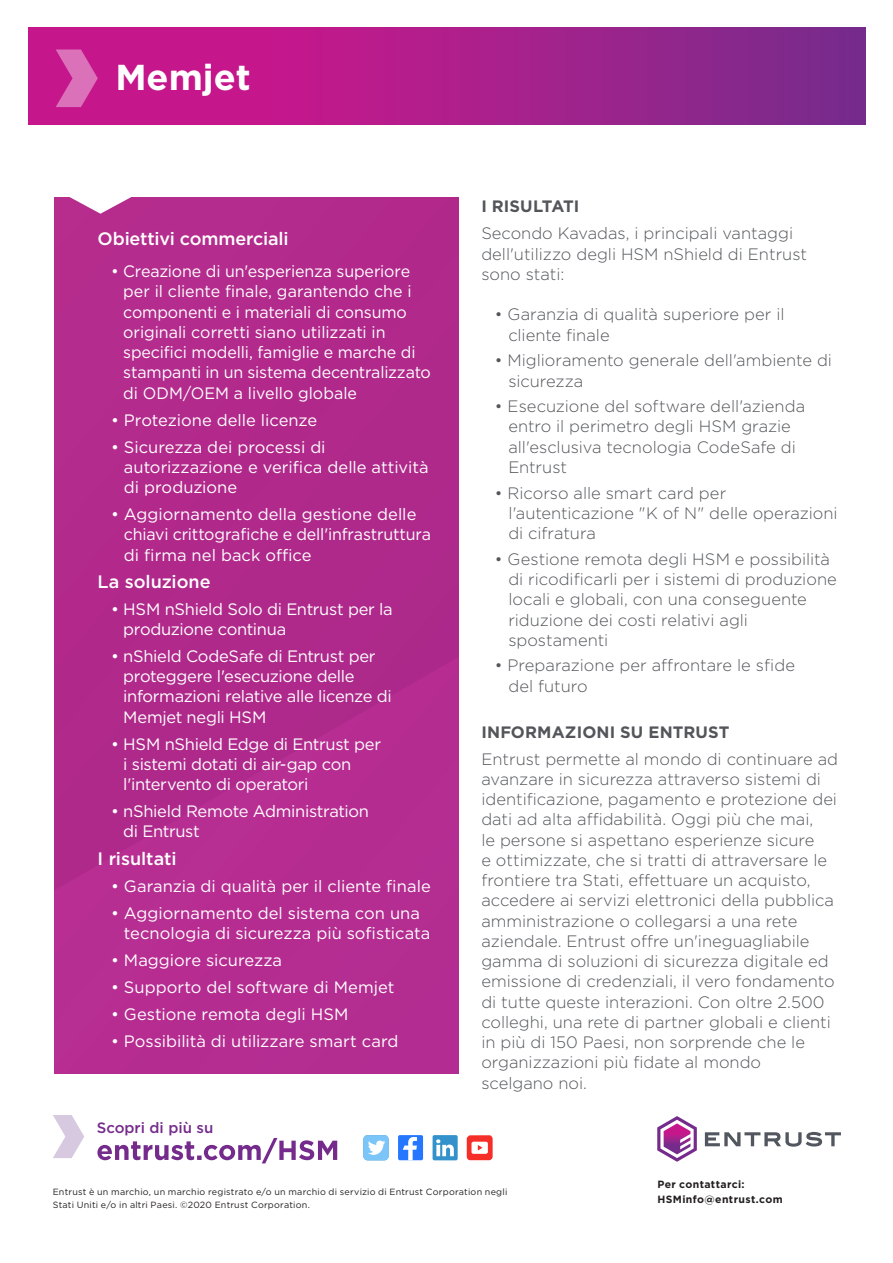
<style>
.page{position:relative;width:893px;height:1263px;background:#fff}
.page>*{position:absolute;margin:0;border:0;box-sizing:border-box;transform-origin:0 0}
.t1{font:700 36px "Gotham";color:#fff}
.t2{font:500 18px "Gotham";letter-spacing:-.005em;color:#fff}
.t3{font:300 16.5px/20.2px "Gotham";color:#54555a}
.t4{font:16.5px/20.2px "Gotham";letter-spacing:-.01em;color:#fff}
.t5{font:700 16.5px "Gotham";letter-spacing:.01em;color:#54555a}
.t6{font:500 15px "Gotham";color:#742b8b}
.t7{font:700 10.5px/15px "Gotham";letter-spacing:.035em;color:#231f20}
.t8{font:9px/13.5px "Gotham";letter-spacing:.025em;color:#231f20}
</style>
<div class="page">
<div style="left:54px;top:197px;width:404px;height:876px;background:#b22a8b"></div>
<svg style="left:67px;top:197px;width:67px;height:17px"></svg>
<div style="left:398px;top:1135px;width:25px;height:25px;background:#2577ff;border-radius:2px"></div>
<svg style="left:403px;top:1137px;width:14px;height:23px"></svg>
<div style="left:433px;top:1135px;width:25px;height:25px;background:#3392cc;border-radius:2px"></div>
<svg style="left:436px;top:1139px;width:18px;height:17px"></svg>
<div style="left:363px;top:1135px;width:26px;height:25px;background:#7bc5f8;border-radius:4px"></div>
<svg style="left:368px;top:1140px;width:17px;height:15px"></svg>
<svg style="left:467px;top:1135px;width:26px;height:25px"></svg>
<svg style="left:97px;top:1138px;width:240px;height:25px"></svg>
<svg style="left:53px;top:1115px;width:31px;height:43px"></svg>
<svg style="left:705px;top:1132px;width:136px;height:15px"></svg>
<svg style="left:657px;top:1116px;width:40px;height:46px"></svg>
<svg style="left:29px;top:27px;width:837px;height:98px;background:#a91e8b"></svg>
<svg style="left:56px;top:50px;width:42px;height:57px;background:#d24da7"></svg>
<h1 class="t1" style="left:115px;top:54px;width:137px">Memjet</h1>
<p class="t2" style="left:98px;top:227px;width:192px">Obiettivi commerciali</p>
<p class="t4" style="left:123px;top:261px;width:309px;text-indent:-12px">• Creazione di un'esperienza superiore per il cliente finale, garantendo che i componenti e i materiali di consumo originali corretti siano utilizzati in specifici modelli, famiglie e marche di stampanti in un sistema decentralizzato di ODM/OEM a livello globale</p>
<p class="t4" style="left:111px;top:409px;width:208px">• Protezione delle licenze</p>
<p class="t4" style="left:124px;top:436px;width:306px;text-indent:-13px">• Sicurezza dei processi di autorizzazione e verifica delle attività di produzione</p>
<p class="t4" style="left:124px;top:504px;width:308px;text-indent:-13px">• Aggiornamento della gestione delle chiavi crittografiche e dell'infrastruttura di firma nel back office</p>
<p class="t2" style="left:98px;top:570px;width:115px">La soluzione</p>
<p class="t4" style="left:123px;top:598px;width:271px;text-indent:-12px">• HSM nShield Solo di Entrust per la produzione continua</p>
<p class="t4" style="left:123px;top:646px;width:270px;text-indent:-12px">• nShield CodeSafe di Entrust per proteggere l'esecuzione delle informazioni relative alle licenze di<br>Memjet negli HSM</p>
<p class="t4" style="left:123px;top:733px;width:259px;text-indent:-12px">• HSM nShield Edge di Entrust per i sistemi dotati di air-gap con l'intervento di operatori</p>
<p class="t4" style="left:123px;top:801px;width:247px;text-indent:-12px">• nShield Remote Administration di Entrust</p>
<p class="t2" style="left:98px;top:846px;width:80px">I risultati</p>
<p class="t4" style="left:111px;top:875px;width:321px">• Garanzia di qualità per il cliente finale</p>
<p class="t4" style="left:124px;top:902px;width:308px;text-indent:-13px">• Aggiornamento del sistema con una tecnologia di sicurezza più sofisticata</p>
<p class="t4" style="left:111px;top:949px;width:173px">• Maggiore sicurezza</p>
<p class="t4" style="left:111px;top:976px;width:285px">• Supporto del software di Memjet</p>
<p class="t4" style="left:111px;top:1003px;width:239px">• Gestione remota degli HSM</p>
<p class="t4" style="left:111px;top:1030px;width:289px">• Possibilità di utilizzare smart card</p>
<p class="t6" style="left:97px;top:1118px;width:118px">Scopri di più su</p>
<p class="t5" style="left:481px;top:196px;width:99px">I RISULTATI</p>
<p class="t3" style="left:481px;top:223px;width:327px">Secondo Kavadas, i principali vantaggi dell'utilizzo degli HSM nShield di Entrust sono stati:</p>
<p class="t3" style="left:508px;top:304px;width:278px;text-indent:-13px">• Garanzia di qualità superiore per il cliente finale</p>
<p class="t3" style="left:508px;top:350px;width:325px;text-indent:-13px">• Miglioramento generale dell'ambiente di sicurezza</p>
<p class="t3" style="left:508px;top:396px;width:298px;text-indent:-13px">• Esecuzione del software dell'azienda entro il perimetro degli HSM grazie all'esclusiva tecnologia CodeSafe di<br>Entrust</p>
<p class="t3" style="left:508px;top:482px;width:331px;text-indent:-13px">• Ricorso alle smart card per l'autenticazione "K of N" delle operazioni di cifratura</p>
<p class="t3" style="left:508px;top:548px;width:330px;text-indent:-13px">• Gestione remota degli HSM e possibilità di ricodificarli per i sistemi di produzione locali e globali, con una conseguente riduzione dei costi relativi agli spostamenti</p>
<p class="t3" style="left:508px;top:655px;width:288px;text-indent:-13px">• Preparazione per affrontare le sfide del futuro</p>
<p class="t5" style="left:481px;top:721px;width:250px">INFORMAZIONI SU ENTRUST</p>
<p class="t3" style="left:481px;top:748px;width:358px">Entrust permette al mondo di continuare ad avanzare in sicurezza attraverso sistemi di identificazione, pagamento e protezione dei dati ad alta affidabilità. Oggi più che mai,<br>le persone si aspettano esperienze sicure<br>e ottimizzate, che si tratti di attraversare le frontiere tra Stati, effettuare un acquisto, accedere ai servizi elettronici della pubblica amministrazione o collegarsi a una rete aziendale. Entrust offre un'ineguagliabile gamma di soluzioni di sicurezza digitale ed emissione di credenziali, il vero fondamento di tutte queste interazioni. Con oltre 2.500 colleghi, una rete di partner globali e clienti in più di 150 Paesi, non sorprende che le organizzazioni più fidate al mondo<br>scelgano noi.</p>
<p class="t8" style="left:53px;top:1184px;width:456px">Entrust è un marchio, un marchio registrato e/o un marchio di servizio di Entrust Corporation negli<br>Stati Uniti e/o in altri Paesi. ©2020 Entrust Corporation.</p>
<p class="t7" style="left:657px;top:1177px;width:127px">Per contattarci:<br>HSMinfo@entrust.com</p>
</div>
